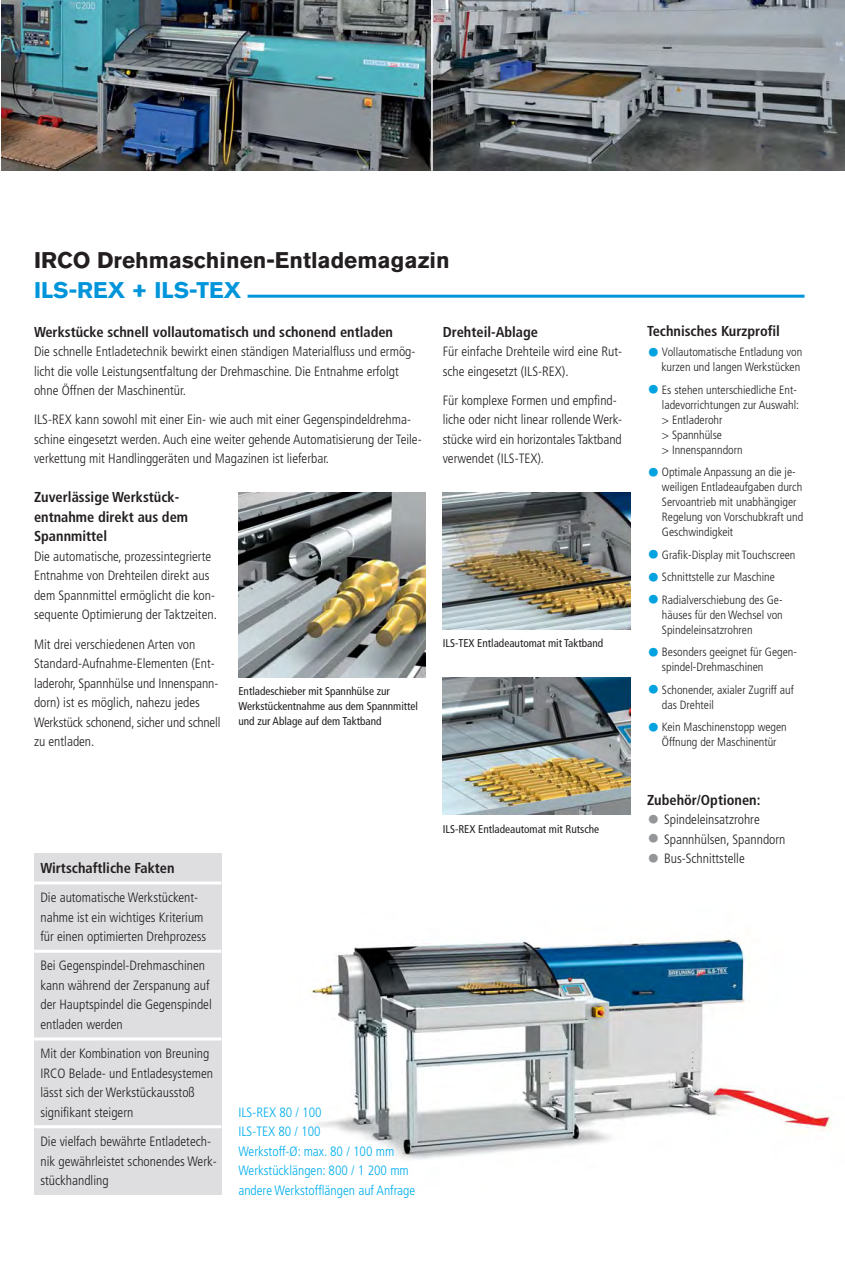
<style>
.page{position:relative;width:845px;height:1263px;background:#fff}
.page>*{position:absolute;margin:0;border:0;box-sizing:border-box;transform-origin:0 0}
.t1{font:700 22.5px "Akzidenz Grotesk BQ";color:#231f20}
.t2{font:700 22.5px "Akzidenz Grotesk BQ";color:#0095da}
.t3{font:700 condensed 14.4px/19.5px "Frutiger";color:#231f20}
.t4{font:300 condensed 13.5px/19.5px "Frutiger";color:#231f20}
.t5{font:300 condensed 13.5px/19.5px "Frutiger";color:#00aeef}
.t6{font:300 condensed 12px/15px "Frutiger";color:#231f20}
.t7{font:condensed 11.25px/15px "Frutiger";color:#231f20}
.s1{font-weight:400;font-size:25.2px;color:#00a3df}
.s2{font-weight:400;font-size:25.2px;color:#939598}
</style>
<div class="page">
<img style="left:430px;top:0;width:414px;height:171px">
<img style="left:1px;top:0;width:429px;height:171px">
<hr style="left:431px;top:0;width:1px;height:171px;background:#fff">
<img style="left:311px;top:939px;width:520px;height:220px">
<img style="left:238px;top:493px;width:187px;height:185px">
<hr style="left:247px;top:295px;width:557px;height:3px;background:#0095da">
<div style="left:34px;top:853px;width:187px;height:342px;background:#dedee0"></div>
<hr style="left:34px;top:881px;width:187px;height:3px;background:#fff">
<hr style="left:34px;top:950px;width:187px;height:3px;background:#fff">
<hr style="left:34px;top:1037px;width:187px;height:3px;background:#fff">
<hr style="left:34px;top:1125px;width:187px;height:3px;background:#fff">
<img style="left:442px;top:678px;width:187px;height:136px">
<img style="left:442px;top:493px;width:187px;height:136px">
<h1 class="t1" style="left:34px;top:252px;width:417px">IRCO Drehmaschinen-Entlademagazin</h1>
<h1 class="t2" style="left:34px;top:282px;width:208px">ILS-REX + ILS-TEX</h1>
<p class="t3" style="left:34px;top:323px;width:360px">Werkstücke schnell vollautomatisch und schonend entladen</p>
<p class="t4" style="left:34px;top:343px;width:383px">Die schnelle Entladetechnik bewirkt einen ständigen Materialfluss und ermög&shy;licht die volle Leistungsentfaltung der Drehmaschine. Die Entnahme erfolgt ohne Öffnen der Maschinentür.</p>
<p class="t4" style="left:34px;top:411px;width:389px">ILS-REX kann sowohl mit einer Ein- wie auch mit einer Gegenspindeldrehma&shy;schine eingesetzt werden. Auch eine weiter gehende Automatisierung der Teile - ver kettung mit Handlinggeräten und Magazinen ist lieferbar.</p>
<p class="t3" style="left:34px;top:489px;width:155px">Zuverlässige Werkstück&shy;entnahme direkt aus dem<br>Spannmittel</p>
<p class="t4" style="left:34px;top:547px;width:184px">Die automatische, prozessintegrierte Entnahme von Drehteilen direkt aus dem Spannmittel ermöglicht die kon&shy;sequente Optimierung der Taktzeiten.</p>
<p class="t4" style="left:34px;top:635px;width:188px">Mit drei verschiedenen Arten von<br>Standard-Aufnahme-Elementen (Ent&shy;laderohr, Spannhülse und Innenspann&shy;dorn) ist es möglich, nahezu jedes<br>Werkstück schonend, sicher und schnell zu entladen.</p>
<p class="t7" style="left:238px;top:685px;width:181px">Entladeschieber mit Spannhülse zur<br>Werkstückentnahme aus dem Spannmittel und zur Ablage auf dem Taktband</p>
<p class="t3" style="left:442px;top:323px;width:97px">Drehteil-Ablage</p>
<p class="t4" style="left:442px;top:343px;width:181px">Für einfache Drehteile wird eine Rut&shy;sche eingesetzt (ILS-REX).</p>
<p class="t4" style="left:442px;top:391px;width:181px">Für komplexe Formen und em pfind - liche oder nicht linear rollende Werk&shy;stücke wird ein ho ri zon tales Taktband verwendet (ILS-TEX).</p>
<p class="t7" style="left:442px;top:636px;width:162px">ILS-TEX Entladeautomat mit Taktband</p>
<p class="t3" style="left:40px;top:859px;width:136px">Wirtschaftliche Fakten</p>
<p class="t4" style="left:40px;top:889px;width:167px">Die automatische Werkstückent&shy;nahme ist ein wichtiges Kriterium für einen optimierten Drehprozess</p>
<p class="t4" style="left:40px;top:957px;width:173px">Bei Gegenspindel-Drehmaschinen kann während der Zerspanung auf der Hauptspindel die Gegenspindel entladen werden</p>
<p class="t4" style="left:40px;top:1045px;width:174px">Mit der Kombination von Breuning<br>IRCO Belade- und Entladesystemen lässt sich der Werkstückausstoß signifikant steigern</p>
<p class="t4" style="left:40px;top:1133px;width:178px">Die vielfach bewährte Entladetech&shy;nik gewährleistet schonendes Werk&shy;stückhandling</p>
<p class="t5" style="left:238px;top:1103px;width:178px">ILS-REX 80 / 100<br>ILS-TEX 80 / 100<br>Werkstoff-Ø: max. 80 / 100 mm<br>Werkstücklängen: 800 / 1 200 mm andere Werkstofflängen auf Anfrage</p>
<p class="t7" style="left:442px;top:822px;width:158px">ILS-REX Entladeautomat mit Rutsche</p>
<p class="t3" style="left:646px;top:323px;width:134px">Technisches Kurzprofil</p>
<p class="t6" style="left:646px;top:345px;width:157px;text-align:right"><span class="s1">•</span> Vollautomatische Entladung von kurzen und langen Werkstücken</p>
<p class="t6" style="left:661px;top:383px;width:138px;text-indent:-15px"><span class="s1">•</span> Es stehen unterschiedliche Ent&shy;ladevorrichtungen zur Auswahl: &gt; Entladerohr<br>&gt; Spannhülse<br>&gt; Innenspanndorn</p>
<p class="t6" style="left:661px;top:465px;width:143px;text-indent:-15px"><span class="s1">•</span> Optimale Anpassung an die je&shy;weiligen Entladeaufgaben durch<br>Servoantrieb mit unabhängiger<br>Regelung von Vorschubkraft und<br>Geschwindigkeit</p>
<p class="t6" style="left:646px;top:548px;width:150px"><span class="s1">•</span> Grafik-Display mit Touchscreen</p>
<p class="t6" style="left:646px;top:570px;width:129px"><span class="s1">•</span> Schnittstelle zur Maschine</p>
<p class="t6" style="left:661px;top:593px;width:122px;text-align:justify;text-indent:-15px"><span class="s1">•</span> Radialver schiebung des Ge&shy;häuses für den Wechsel von Spindeleinsatzrohren</p>
<p class="t6" style="left:661px;top:645px;width:136px;text-indent:-15px"><span class="s1">•</span> Besonders geeignet für Gegen&shy;spindel-Drehmaschinen</p>
<p class="t6" style="left:661px;top:683px;width:133px;text-indent:-15px"><span class="s1">•</span> Schonender, axialer Zugriff auf das Drehteil</p>
<p class="t6" style="left:646px;top:720px;width:141px;text-align:center"><span class="s1">•</span> Kein Maschinenstopp wegen<br>Öffnung der Maschinentür</p>
<p class="t3" style="left:646px;top:791px;width:115px">Zubehör/Optionen:</p>
<p class="t4" style="left:646px;top:811px;width:114px"><span class="s2">•</span> Spindeleinsatzrohre</p>
<p class="t4" style="left:646px;top:830px;width:140px"><span class="s2">•</span> Spannhülsen, Spanndorn</p>
<p class="t4" style="left:646px;top:850px;width:99px"><span class="s2">•</span> Bus-Schnittstelle</p>
</div>
